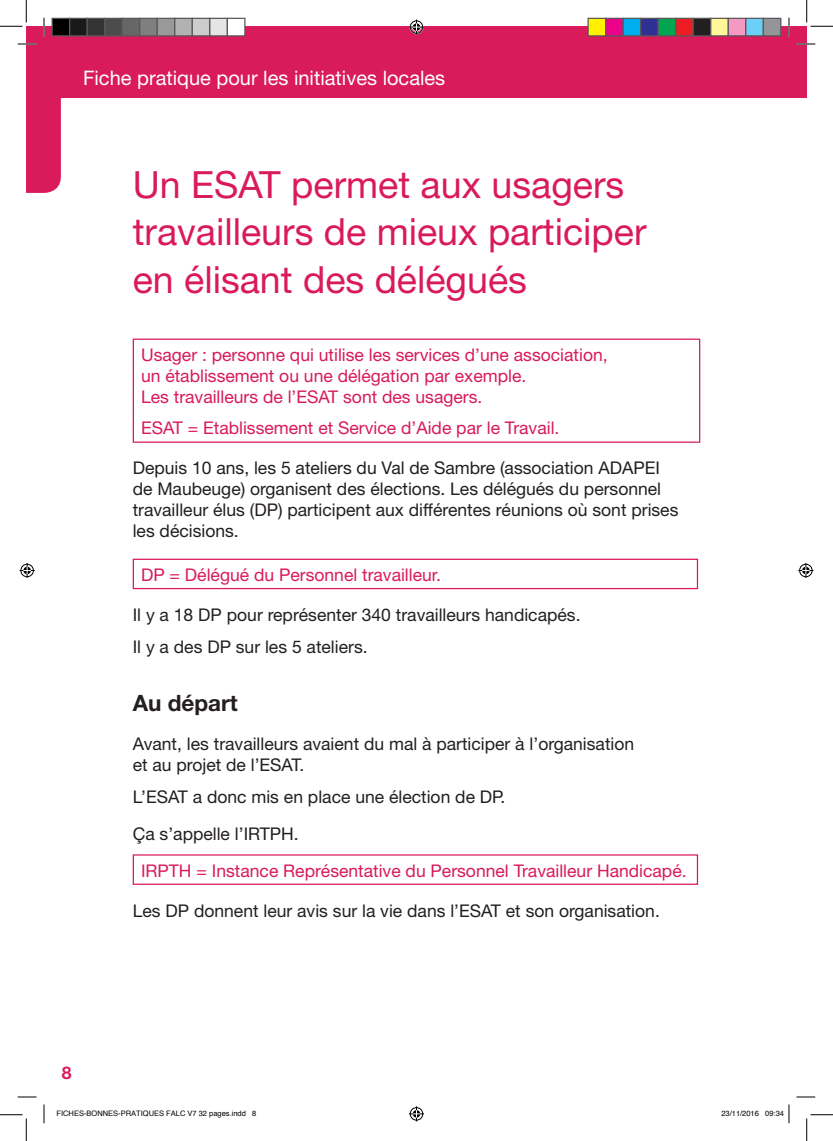
<style>
.page{position:relative;width:833px;height:1141px;background:#fff}
.page>*{position:absolute;margin:0;border:0;box-sizing:border-box;transform-origin:0 0}
.t1{font:37.5px/47.5px "Helvetica Neue";color:#d91a5b}
.t2{font:700 22.5px "Helvetica Neue";color:#231f20}
.t3{font:20px "Helvetica Neue";color:#fff}
.t4{font:17.5px/21px "Helvetica Neue";color:#231f20}
.t5{font:17.5px/21px "Helvetica Neue";color:#d91a5b}
.t6{font:700 17.5px "Helvetica Neue";color:#d91a5b}
.t7{font:7.5px "Helvetica";color:#000}
</style>
<div class="page">
<div style="left:26px;top:26px;width:780px;height:72px;background:#d91a5b"></div>
<div style="left:133px;top:338px;width:566px;height:104px;border:1px solid #d91a5b"></div>
<div style="left:133px;top:558px;width:564px;height:31px;border:1px solid #d91a5b"></div>
<svg style="left:796px;top:43px;width:18px;height:2px"></svg>
<svg style="left:18px;top:1096px;width:18px;height:1px"></svg>
<svg style="left:796px;top:1096px;width:18px;height:1px"></svg>
<svg style="left:43px;top:1104px;width:2px;height:19px"></svg>
<svg style="left:788px;top:18px;width:1px;height:18px"></svg>
<svg style="left:0;top:0;width:61px;height:193px"></svg>
<svg style="left:0;top:1114px;width:27px;height:26px"></svg>
<svg style="left:806px;top:0;width:25px;height:27px"></svg>
<svg style="left:806px;top:1114px;width:25px;height:26px"></svg>
<svg style="left:409px;top:20px;width:15px;height:15px"></svg>
<svg style="left:409px;top:1106px;width:15px;height:15px"></svg>
<svg style="left:20px;top:563px;width:15px;height:15px"></svg>
<svg style="left:798px;top:563px;width:14px;height:15px"></svg>
<div style="left:52px;top:18px;width:18px;height:18px;background:#000"></div>
<div style="left:51px;top:18px;width:19px;height:18px;border:1px solid #595959"></div>
<div style="left:70px;top:18px;width:17px;height:18px;background:#191919"></div>
<div style="left:69px;top:18px;width:19px;height:18px;border:1px solid #595959"></div>
<div style="left:87px;top:18px;width:18px;height:18px;background:#333"></div>
<div style="left:86px;top:18px;width:19px;height:18px;border:1px solid #595959"></div>
<div style="left:105px;top:18px;width:17px;height:18px;background:#4c4c4c"></div>
<div style="left:104px;top:18px;width:19px;height:18px;border:1px solid #595959"></div>
<div style="left:122px;top:18px;width:18px;height:18px;background:#666"></div>
<div style="left:121px;top:18px;width:19px;height:18px;border:1px solid #595959"></div>
<div style="left:140px;top:18px;width:17px;height:18px;background:#7f7f7f"></div>
<div style="left:139px;top:18px;width:19px;height:18px;border:1px solid #595959"></div>
<div style="left:157px;top:18px;width:18px;height:18px;background:#999"></div>
<div style="left:156px;top:18px;width:19px;height:18px;border:1px solid #595959"></div>
<div style="left:175px;top:18px;width:17px;height:18px;background:#b2b2b2"></div>
<div style="left:174px;top:18px;width:19px;height:18px;border:1px solid #595959"></div>
<div style="left:192px;top:18px;width:18px;height:18px;background:#ccc"></div>
<div style="left:191px;top:18px;width:19px;height:18px;border:1px solid #595959"></div>
<div style="left:210px;top:18px;width:17px;height:18px;background:#e5e5e5"></div>
<div style="left:209px;top:18px;width:19px;height:18px;border:1px solid #595959"></div>
<div style="left:227px;top:18px;width:18px;height:18px;background:#fff"></div>
<div style="left:226px;top:18px;width:19px;height:18px;border:1px solid #595959"></div>
<div style="left:587px;top:18px;width:18px;height:18px;background:#fff101"></div>
<div style="left:587px;top:18px;width:19px;height:18px;border:1px solid #595959"></div>
<div style="left:605px;top:18px;width:17px;height:18px;background:#ed028c"></div>
<div style="left:604px;top:18px;width:19px;height:18px;border:1px solid #595959"></div>
<div style="left:622px;top:18px;width:18px;height:18px;background:#00aeef"></div>
<div style="left:622px;top:18px;width:19px;height:18px;border:1px solid #595959"></div>
<div style="left:640px;top:18px;width:17px;height:18px;background:#2e3092"></div>
<div style="left:639px;top:18px;width:19px;height:18px;border:1px solid #595959"></div>
<div style="left:657px;top:18px;width:18px;height:18px;background:#00a54f"></div>
<div style="left:657px;top:18px;width:19px;height:18px;border:1px solid #595959"></div>
<div style="left:675px;top:18px;width:17px;height:18px;background:#ee1d23"></div>
<div style="left:674px;top:18px;width:19px;height:18px;border:1px solid #595959"></div>
<div style="left:692px;top:18px;width:18px;height:18px;background:#231f20"></div>
<div style="left:692px;top:18px;width:19px;height:18px;border:1px solid #595959"></div>
<div style="left:710px;top:18px;width:17px;height:18px;background:#fff79a"></div>
<div style="left:709px;top:18px;width:19px;height:18px;border:1px solid #595959"></div>
<div style="left:727px;top:18px;width:18px;height:18px;background:#f499c2"></div>
<div style="left:727px;top:18px;width:19px;height:18px;border:1px solid #595959"></div>
<div style="left:745px;top:18px;width:17px;height:18px;background:#6bcff6"></div>
<div style="left:744px;top:18px;width:19px;height:18px;border:1px solid #595959"></div>
<div style="left:762px;top:18px;width:18px;height:18px;background:#939598"></div>
<div style="left:762px;top:18px;width:19px;height:18px;border:1px solid #595959"></div>
<svg style="left:788px;top:1104px;width:1px;height:19px"></svg>
<p class="t3" style="left:83px;top:66px;width:363px">Fiche pratique pour les initiatives locales</p>
<h1 class="t1" style="left:133px;top:160px;width:515px">Un ESAT permet aux usagers travailleurs de mieux participer en élisant des délégués</h1>
<p class="t6" style="left:62px;top:1062px;width:11px">8</p>
<p class="t5" style="left:141px;top:344px;width:468px">Usager : personne qui utilise les services d’une association, un établissement ou une délégation par exemple.<br>Les travailleurs de l’ESAT sont des usagers.</p>
<p class="t5" style="left:141px;top:417px;width:419px">ESAT = Etablissement et Service d’Aide par le Travail.</p>
<p class="t4" style="left:133px;top:457px;width:547px">Depuis 10 ans, les 5 ateliers du Val de Sambre (association ADAPEI de Maubeuge) organisent des élections. Les délégués du personnel travailleur élus (DP) participent aux différentes réunions où sont prises les décisions.</p>
<p class="t5" style="left:141px;top:564px;width:301px">DP = Délégué du Personnel travailleur.</p>
<p class="t4" style="left:133px;top:598px;width:449px;line-height:31.6px">Il y a 18 DP pour représenter 340 travailleurs handicapés.<br>Il y a des DP sur les 5 ateliers.</p>
<p class="t2" style="left:133px;top:689px;width:107px">Au départ</p>
<p class="t4" style="left:133px;top:732px;width:502px">Avant, les travailleurs avaient du mal à participer à l’organisation et au projet de l’ESAT.</p>
<p class="t4" style="left:133px;top:777px;width:374px;line-height:37.6px">L’ESAT a donc mis en place une élection de DP.<br>Ça s’appelle l’IRTPH.</p>
<p class="t5" style="left:141px;top:859px;width:546px">IRPTH = Instance Représentative du Personnel Travailleur Handicapé.</p>
<p class="t4" style="left:133px;top:899px;width:528px">Les DP donnent leur avis sur la vie dans l’ESAT et son organisation.</p>
<p class="t7" style="left:56px;top:1109px;width:201px">FICHES-BONNES-PRATIQUES FALC V7 32 pages.indd 8</p>
<p class="t7" style="left:721px;top:1109px;width:64px">23/11/2016 09:34</p>
</div>
